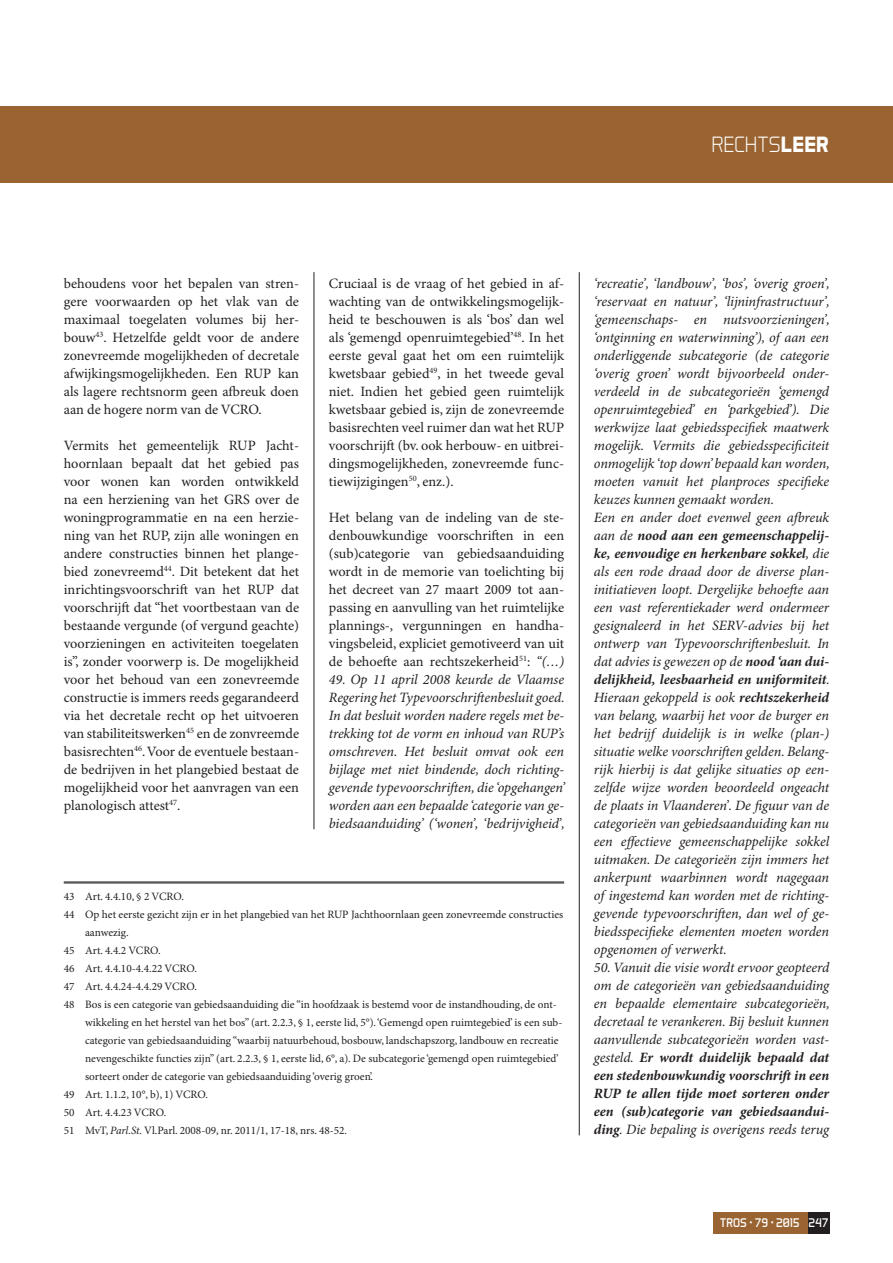
<style>
.page{position:relative;width:893px;height:1263px;background:#fff}
.page>*{position:absolute;margin:0;border:0;box-sizing:border-box;transform-origin:0 0}
.t1{font:300 22.5px "Aero Matics";color:#fff}
.t2{font:italic 14.25px/18px "Minion Pro";letter-spacing:-.005em;color:#231f20;text-align:justify}
.t3{font:14.25px/18px "Minion Pro";color:#231f20;text-align:justify}
.t4{font:12.75px "Aero Matics";color:#fff}
._08_voetnoten{font:11.25px/18px "Minion Pro";color:#231f20}
._07_voetnoten_streep{font:11.25px "Minion Pro";color:#231f20}
.s1{font-weight:700}
.s2{font-style:italic}
</style>
<div class="page">
<div style="left:0;top:106px;width:893px;height:77px;background:#996432"></div>
<hr style="left:579px;top:272px;width:1px;height:863px;background:#231f20">
<div style="left:713px;top:1212px;width:95px;height:21px;background:#996432"></div>
<div style="left:808px;top:1212px;width:21px;height:21px;background:#231f20"></div>
<hr style="left:314px;top:272px;width:1px;height:557px;background:#231f20">
<hr style="left:64px;top:881px;width:500px;height:1px;background:#231f20">
<hr style="left:64px;top:883px;width:500px;height:1px;background:#231f20">
<h1 class="t1" style="left:712px;top:131px;width:119px">RECHTS<span class="s1">LEER</span></h1>
<p class="t3" style="left:64px;top:275px;width:237px">behoudens voor het bepalen van stren&shy;gere voorwaarden op het vlak van de maximaal toegelaten volumes bij her&shy;bouw<sup>43</sup>. Hetzelfde geldt voor de andere zonevreemde mogelijkheden of decretale afwijkingsmogelijkheden. Een RUP kan als lagere rechtsnorm geen afbreuk doen aan de hogere norm van de VCRO.</p>
<p class="t3" style="left:64px;top:437px;width:237px">Vermits het gemeentelijk RUP Jacht&shy;hoornlaan bepaalt dat het gebied pas voor wonen kan worden ontwikkeld na een herziening van het GRS over de woningprogrammatie en na een herzie&shy;ning van het RUP, zijn alle woningen en andere constructies binnen het plange&shy;bied zonevreemd<sup>44</sup>. Dit betekent dat het inrichtingsvoorschrift van het RUP dat voorschrijft dat “het voortbestaan van de bestaande vergunde (of vergund geachte) voorzieningen en activiteiten toegelaten is”, zonder voorwerp is. De mogelijkheid voor het behoud van een zonevreemde constructie is immers reeds gegarandeerd via het decretale recht op het uitvoeren van stabiliteitswerken<sup>45</sup> en de zonvreemde basisrechten<sup>46</sup>. Voor de eventuele bestaan&shy;de bedrijven in het plangebied bestaat de mogelijkheid voor het aanvragen van een planologisch attest<sup>47</sup>.</p>
<p class="t3" style="left:329px;top:275px;width:237px">Cruciaal is de vraag of het gebied in af&shy;wachting van de ontwikkelingsmogelijk&shy;heid te beschouwen is als ‘bos’ dan wel als ‘gemengd openruimtegebied’<sup>48</sup>. In het eerste geval gaat het om een ruimtelijk kwetsbaar gebied<sup>49</sup>, in het tweede geval niet. Indien het gebied geen ruimtelijk kwetsbaar gebied is, zijn de zonevreemde basisrechten veel ruimer dan wat het RUP voorschrijft (bv. ook herbouw- en uitbrei&shy;dingsmogelijkheden, zonevreemde func&shy;tiewijzigingen<sup>50</sup>, enz.).</p>
<p class="t3" style="left:329px;top:509px;width:237px">Het belang van de indeling van de ste&shy;denbouwkundige voorschriften in een (sub)categorie van gebiedsaanduiding wordt in de memorie van toelichting bij het decreet van 27 maart 2009 tot aan&shy;passing en aanvulling van het ruimtelijke plannings-, vergunningen en handha&shy;vingsbeleid, expliciet gemotiveerd van uit de behoefte aan rechtszekerheid<sup>51</sup>: <span class="s2">“(…)</span></p>
<p class="t2" style="left:329px;top:671px;width:238px">49. Op 11 april 2008 keurde de Vlaamse Regering het Typevoorschriftenbesluit goed.<br>In dat besluit worden nadere regels met be&shy;trekking tot de vorm en inhoud van RUP’s omschreven. Het besluit omvat ook een bijlage met niet bindende, doch richting&shy;gevende typevoorschriften, die ‘opgehangen’ worden aan een bepaalde ‘categorie van ge&shy;biedsaanduiding’ (‘wonen’, ‘bedrijvigheid’,</p>
<p class="_07_voetnoten_streep" style="left:64px;top:890px;width:122px">43 Art. 4.4.10, § 2 VCRO.</p>
<p class="_08_voetnoten" style="left:85px;top:906px;width:480px;text-indent:-21px">44 Op het eerste gezicht zijn er in het plangebied van het RUP Jachthoornlaan geen zonevreemde constructies aanwezig.</p>
<p class="_08_voetnoten" style="left:64px;top:942px;width:99px">45 Art. 4.4.2 VCRO.</p>
<p class="_08_voetnoten" style="left:64px;top:960px;width:135px">46 Art. 4.4.10-4.4.22 VCRO.</p>
<p class="_08_voetnoten" style="left:64px;top:978px;width:135px">47 Art. 4.4.24-4.4.29 VCRO.</p>
<p class="_08_voetnoten" style="left:85px;top:996px;width:479px;text-indent:-21px">48 Bos is een categorie van gebiedsaanduiding die “in hoofdzaak is bestemd voor de instandhouding, de ont&shy;wikkeling en het herstel van het bos” (art. 2.2.3, § 1, eerste lid, 5°). ‘Gemengd open ruimtegebied’ is een sub&shy;categorie van gebiedsaanduiding “waarbij natuurbehoud, bosbouw, landschapszorg, landbouw en recreatie nevengeschikte functies zijn” (art. 2.2.3, § 1, eerste lid, 6°, a). De subcategorie ‘gemengd open ruimtegebied’ sorteert onder de categorie van gebiedsaanduiding ‘overig groen’.</p>
<p class="_08_voetnoten" style="left:64px;top:1086px;width:146px">49 Art. 1.1.2, 10°, b), 1) VCRO.</p>
<p class="_08_voetnoten" style="left:64px;top:1104px;width:104px">50 Art. 4.4.23 VCRO.</p>
<p class="_08_voetnoten" style="left:64px;top:1122px;width:285px">51 MvT, <span class="s2">Parl.St.</span> Vl.Parl. 2008-09, nr. 2011/1, 17-18, nrs. 48-52.</p>
<p class="t2" style="left:594px;top:275px;width:237px">‘recreatie’, ‘landbouw’, ‘bos’, ‘overig groen’, ‘reservaat en natuur’, ‘lijninfrastructuur’, ‘gemeenschaps- en nutsvoorzieningen’, ‘ontginning en waterwinning’), of aan een onderliggende subcategorie (de categorie ‘overig groen’ wordt bijvoorbeeld onder&shy;verdeeld in de subcategorieën ‘gemengd openruimtegebied’ en ‘parkgebied’). Die werkwijze laat gebiedsspecifiek maatwerk mogelijk. Vermits die gebiedsspecificiteit onmogelijk ‘top down’ bepaald kan worden, moeten vanuit het planproces specifieke keuzes kunnen gemaakt worden.</p>
<p class="t2" style="left:594px;top:509px;width:237px;text-align:left">Een en ander doet evenwel geen afbreuk aan de <span class="s1">nood aan een gemeenschappelij&shy;ke, eenvoudige en herkenbare sokkel</span>, die als een rode draad door de diverse plan&shy;initiatieven loopt. Dergelijke behoefte aan een vast referentiekader werd ondermeer gesignaleerd in het SERV-advies bij het ontwerp van Typevoorschriftenbesluit. In dat advies is gewezen op de <span class="s1">nood ‘aan dui&shy;delijkheid, leesbaarheid en uniformiteit</span>.<br>Hieraan gekoppeld is ook <span class="s1">rechtszekerheid </span>van belang, waarbij het voor de burger en het bedrijf duidelijk is in welke (plan-) situatie welke voorschriften gelden. Belang&shy;rijk hierbij is dat gelijke situaties op een&shy;zelfde wijze worden beoordeeld ongeacht de plaats in Vlaanderen’. De figuur van de categorieën van gebiedsaanduiding kan nu een effectieve gemeenschappelijke sokkel uitmaken. De categorieën zijn immers het ankerpunt waarbinnen wordt nagegaan of ingestemd kan worden met de richting&shy;gevende typevoorschriften, dan wel of ge&shy;biedsspecifieke elementen moeten worden opgenomen of verwerkt.</p>
<p class="t2" style="left:594px;top:959px;width:237px">50. Vanuit die visie wordt ervoor geopteerd om de categorieën van gebiedsaanduiding en bepaalde elementaire subcategorieën, decretaal te verankeren. Bij besluit kunnen aanvullende subcategorieën worden vast&shy;gesteld. <span class="s1">Er wordt duidelijk bepaald dat een stedenbouwkundig voorschrift in een RUP te allen tijde moet sorteren onder een (sub)categorie van gebiedsaandui&shy;ding</span>. Die bepaling is overigens reeds terug</p>
<p class="t4" style="left:720px;top:1215px;width:110px">TROS • 79 • 2015 247</p>
</div>
